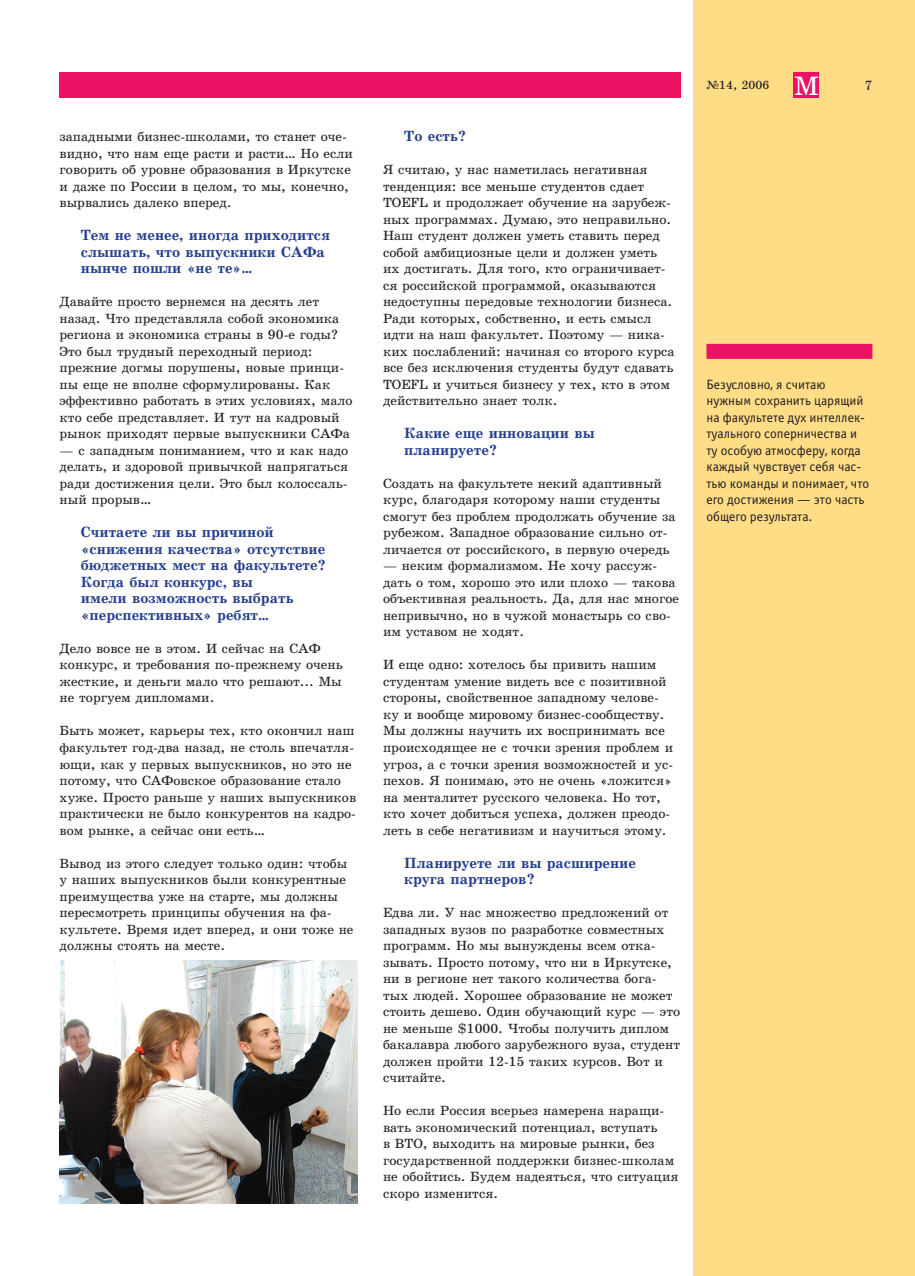
<style>
.page{position:relative;width:915px;height:1276px;background:#fff}
.page>*{position:absolute;margin:0;border:0;box-sizing:border-box;transform-origin:0 0}
.t1{font:27px "School";color:#fff}
.t2{font:700 15px/16.5px "School";color:#253f8e}
.t3{font:13.5px/16.5px "School";color:#231f20}
.t4{font:13.5px/16.5px "Officina Sans C";color:#231f20}
.t5{font:12px "School";color:#231f20}
</style>
<div class="page">
<div style="left:693px;top:0;width:221px;height:1276px;background:#ffdc86"></div>
<div style="left:60px;top:72px;width:620px;height:26px;background:#ec1163"></div>
<div style="left:793px;top:72px;width:26px;height:26px;background:#ec1163"></div>
<img style="left:60px;top:960px;width:297px;height:243px">
<div style="left:706px;top:344px;width:166px;height:15px;background:#ec1163"></div>
<p class="t3" style="left:60px;top:128px;width:295px">западными бизнес-школами, то станет оче&shy;видно, что нам еще расти и расти… Но если говорить об уровне образования в Иркутске и даже по России в целом, то мы, конечно, вырвались далеко вперед.</p>
<p class="t2" style="left:81px;top:227px;width:251px">Тем не менее, иногда приходится слышать, что выпускники САФа нынче пошли «не те»…</p>
<p class="t3" style="left:60px;top:293px;width:294px">Давайте просто вернемся на десять лет назад. Что представляла собой экономика региона и экономика страны в 90-е годы?<br>Это был трудный переходный период: прежние догмы порушены, новые принци&shy;пы еще не вполне сформулированы. Как эффективно работать в этих условиях, мало кто себе представляет. И тут на кадровый рынок приходят первые выпускники САФа</p>
<p class="t3" style="left:60px;top:442px;width:290px;text-align:justify">— с западным пониманием, что и как надо делать, и здоровой привычкой напрягаться ради достижения цели. Это был колоссаль&shy;ный прорыв…</p>
<p class="t2" style="left:81px;top:524px;width:246px">Считаете ли вы причиной «снижения качества» отсутствие бюджетных мест на факультете?<br>Когда был конкурс, вы<br>имели возможность выбрать «перспективных» ребят…</p>
<p class="t3" style="left:60px;top:640px;width:284px">Дело вовсе не в этом. И сейчас на САФ конкурс, и требования по-прежнему очень жесткие, и деньги мало что решают... Мы не торгуем дипломами.</p>
<p class="t3" style="left:60px;top:722px;width:298px">Быть может, карьеры тех, кто окончил наш факультет год-два назад, не столь впечатля&shy;ющи, как у первых выпускников, но это не потому, что САФовское образование стало хуже. Просто раньше у наших выпускников практически не было конкурентов на кадро&shy;вом рынке, а сейчас они есть…</p>
<p class="t3" style="left:60px;top:854px;width:295px">Вывод из этого следует только один: чтобы у наших выпускников были конкурентные преимущества уже на старте, мы должны пересмотреть принципы обучения на фа&shy;культете. Время идет вперед, и они тоже не должны стоять на месте.</p>
<p class="t2" style="left:404px;top:128px;width:63px">То есть?</p>
<p class="t3" style="left:383px;top:161px;width:293px">Я считаю, у нас наметилась негативная тенденция: все меньше студентов сдает ТОЕFL и продолжает обучение на зарубеж&shy;ных программах. Думаю, это неправильно.<br>Наш студент должен уметь ставить перед собой амбициозные цели и должен уметь их достигать. Для того, кто ограничивает&shy;ся российской программой, оказываются недоступны передовые технологии бизнеса.<br>Ради которых, собственно, и есть смысл идти на наш факультет. Поэтому — ника&shy;ких послаблений: начиная со второго курса все без исключения студенты будут сдавать ТОЕFL и учиться бизнесу у тех, кто в этом действительно знает толк.</p>
<p class="t2" style="left:404px;top:425px;width:192px">Какие еще инновации вы планируете?</p>
<p class="t3" style="left:383px;top:475px;width:294px">Создать на факультете некий адаптивный курс, благодаря которому наши студенты смогут без проблем продолжать обучение за рубежом. Западное образование сильно от&shy;личается от российского, в первую очередь</p>
<p class="t3" style="left:383px;top:557px;width:297px">— неким формализмом. Не хочу рассуж&shy;дать о том, хорошо это или плохо — такова объективная реальность. Да, для нас многое непривычно, но в чужой монастырь со сво&shy;им уставом не ходят.</p>
<p class="t3" style="left:383px;top:656px;width:291px">И еще одно: хотелось бы привить нашим студентам умение видеть все с позитивной стороны, свойственное западному челове&shy;ку и вообще мировому бизнес-сообществу.<br>Мы должны научить их воспринимать все происходящее не с точки зрения проблем и угроз, а с точки зрения возможностей и ус&shy;пехов. Я понимаю, это не очень «ложится» на менталитет русского человека. Но тот, кто хочет добиться успеха, должен преодо&shy;леть в себе негативизм и научиться этому.</p>
<p class="t2" style="left:404px;top:854px;width:233px">Планируете ли вы расширение круга партнеров?</p>
<p class="t3" style="left:383px;top:904px;width:298px">Едва ли. У нас множество предложений от западных вузов по разработке совместных программ. Но мы вынуждены всем отка&shy;зывать. Просто потому, что ни в Иркутске, ни в регионе нет такого количества бога&shy;тых людей. Хорошее образование не может стоить дешево. Один обучающий курс — это не меньше $1000. Чтобы получить диплом бакалавра любого зарубежного вуза, студент должен пройти 12-15 таких курсов. Вот и считайте.</p>
<p class="t3" style="left:383px;top:1102px;width:297px">Но если Россия всерьез намерена наращи&shy;вать экономический потенциал, вступать<br>в ВТО, выходить на мировые рынки, без государственной поддержки бизнес-школам не обойтись. Будем надеяться, что ситуация скоро изменится.</p>
<p class="t5" style="left:706px;top:79px;width:64px">№14, 2006</p>
<h1 class="t1" style="left:793px;top:71px;width:26px">M</h1>
<p class="t4" style="left:706px;top:376px;width:164px">Безусловно, я считаю нужным сохранить царящий на факультете дух интеллек&shy;туального соперничества и ту особую атмосферу, когда каждый чувствует себя час&shy;тью команды и понимает, что его достижения — это часть общего результата.</p>
</div>
